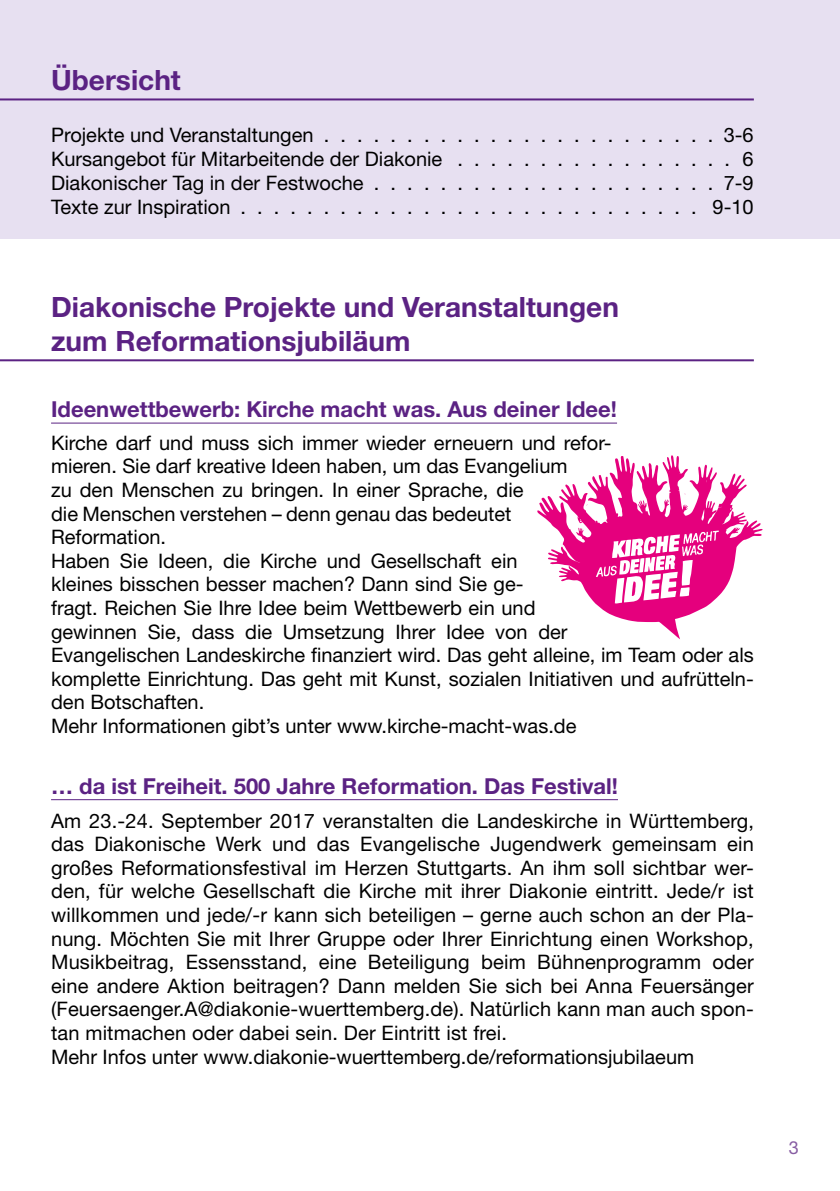
<style>
.page{position:relative;width:840px;height:1191px;background:#fff}
.page>*{position:absolute;margin:0;border:0;box-sizing:border-box;transform-origin:0 0}
.t1{font:700 28px/33.6px "Helvetica Neue";color:#5b2283}
.t2{font:700 22px "Helvetica Neue";color:#5b2283}
.t3{font:20px/23.6px "Helvetica Neue";color:#000}
.t4{font:18px "Helvetica Neue";color:#875da3}
</style>
<div class="page">
<div style="left:0;top:0;width:839px;height:239px;background:#e7e0f1"></div>
<svg style="left:537px;top:455px;width:225px;height:184px"></svg>
<svg style="left:595px;top:530px;width:123px;height:74px"></svg>
<hr style="left:0;top:98px;width:753px;height:2px;background:#5b2283">
<hr style="left:0;top:359px;width:753px;height:2px;background:#5b2283">
<hr style="left:51px;top:422px;width:565px;height:1px;background:#5b2283">
<hr style="left:51px;top:799px;width:566px;height:1px;background:#5b2283">
<h1 class="t1" style="left:51px;top:63px;width:131px">Übersicht</h1>
<p class="t3" style="left:51px;top:123px;width:264px">Projekte und Veranstaltungen</p>
<p class="t3" style="left:723px;top:123px;width:32px">3-6</p>
<p class="t3" style="left:51px;top:147px;width:392px">Kursangebot für Mitarbeitende der Diakonie</p>
<p class="t3" style="left:742px;top:147px;width:13px">6</p>
<p class="t3" style="left:51px;top:171px;width:314px">Diakonischer Tag in der Festwoche</p>
<p class="t3" style="left:723px;top:171px;width:32px">7-9</p>
<p class="t3" style="left:51px;top:195px;width:181px">Texte zur Inspiration</p>
<p class="t3" style="left:712px;top:195px;width:43px">9-10</p>
<h1 class="t1" style="left:51px;top:290px;width:569px">Diakonische Projekte und Veranstaltungen zum Reformationsjubiläum</h1>
<p class="t2" style="left:51px;top:395px;width:567px">Ideenwettbewerb: Kirche macht was. Aus deiner Idee!</p>
<p class="t3" style="left:51px;top:430px;width:704px">Kirche darf und muss sich immer wieder erneuern und refor-<br>mieren. Sie darf kreative Ideen haben, um das Evangelium<br>zu den Menschen zu bringen. In einer Sprache, die<br>die Menschen verstehen – denn genau das bedeutet<br>Reformation.<br>Haben Sie Ideen, die Kirche und Gesellschaft ein<br>kleines bisschen besser machen? Dann sind Sie ge-<br>fragt. Reichen Sie Ihre Idee beim Wettbewerb ein und<br>gewinnen Sie, dass die Umsetzung Ihrer Idee von der<br>Evangelischen Landeskirche finanziert wird. Das geht alleine, im Team oder als komplette Einrichtung. Das geht mit Kunst, sozialen Initiativen und aufrütteln&shy;den Botschaften.<br>Mehr Informationen gibt’s unter www. kirche-macht-was. de</p>
<p class="t2" style="left:51px;top:772px;width:568px">… da ist Freiheit. 500 Jahre Reformation. Das Festival!</p>
<p class="t3" style="left:51px;top:808px;width:704px">Am 23. -24. September 2017 veranstalten die Landeskirche in Württemberg, das Diakonische Werk und das Evangelische Jugendwerk gemeinsam ein großes Reformationsfestival im Herzen Stuttgarts. An ihm soll sichtbar wer&shy;den, für welche Gesellschaft die Kirche mit ihrer Diakonie eintritt. Jede/r ist willkommen und jede/-r kann sich beteiligen – gerne auch schon an der Pla&shy;nung. Möchten Sie mit Ihrer Gruppe oder Ihrer Einrichtung einen Workshop, Musikbeitrag, Essensstand, eine Beteiligung beim Bühnenprogramm oder eine andere Aktion beitragen? Dann melden Sie sich bei Anna Feuersänger (Feuersaenger.A@diakonie-wuerttemberg. de). Natürlich kann man auch spon&shy;tan mitmachen oder dabei sein. Der Eintritt ist frei.<br>Mehr Infos unter www. diakonie-wuerttemberg. de/reformationsjubilaeum</p>
<p class="t4" style="left:788px;top:1137px;width:12px">3</p>
</div>
